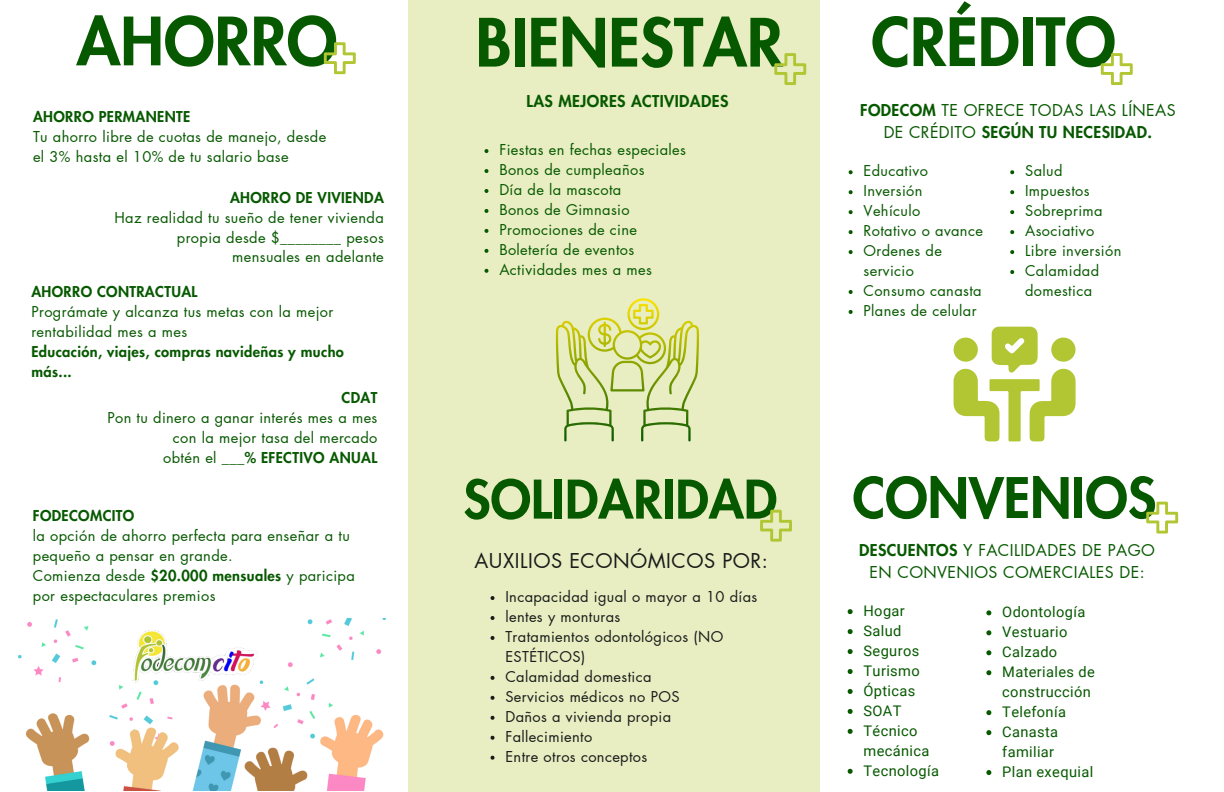
<style>
.page{position:relative;width:1224px;height:792px;background:#fff}
.page>*{position:absolute;margin:0;border:0;box-sizing:border-box;transform-origin:0 0}
.t1{font:800 64.7px "Futura LT Pro";color:#075900}
.t2{font:800 54.4px "Futura LT Pro";color:#075900}
.t3{font:800 51.8px "Futura LT Pro";color:#075900}
.t4{font:20px "Futura LT Pro";letter-spacing:.025em;color:#191c1a}
.t5{font:16px/21.8px "Futura LT Pro";letter-spacing:.025em;color:#075900;text-align:center}
.t6{font:800 16px "Futura LT Pro";letter-spacing:.025em;color:#075900}
.t7{font:14.6px/20px "Futura LT Pro";letter-spacing:.025em;color:#075900}
.t8{font:14.6px/20px "Futura LT Pro";letter-spacing:.025em;color:#191c1a}
.t9{font:14.6px/20px "Roboto";letter-spacing:.025em;color:#075900}
.t10{font:800 14.6px/20px "Futura LT Pro";letter-spacing:.025em;color:#075900}
.s1{font-weight:400}
.s2{font-weight:800}
</style>
<div class="page">
<div style="left:408px;top:0;width:411px;height:792px;background:#e8eec2"></div>
<svg style="left:324px;top:42px;width:32px;height:32px"></svg>
<svg style="left:774px;top:53px;width:32px;height:32px"></svg>
<svg style="left:760px;top:510px;width:32px;height:32px"></svg>
<svg style="left:1101px;top:53px;width:32px;height:32px"></svg>
<svg style="left:1146px;top:502px;width:32px;height:32px"></svg>
<img style="left:19px;top:618px;width:366px;height:173px">
<img style="left:126px;top:625px;width:134px;height:62px">
<svg style="left:555px;top:298px;width:144px;height:143px"></svg>
<svg style="left:954px;top:327px;width:122px;height:114px"></svg>
<div style="left:1051px;top:338px;width:25px;height:24px;background:#b2c633;border-radius:50%"></div>
<div style="left:954px;top:338px;width:24px;height:24px;background:#b2c633;border-radius:50%"></div>
<svg style="left:484px;top:149px;width:4px;height:4px"></svg>
<svg style="left:484px;top:169px;width:4px;height:4px"></svg>
<svg style="left:484px;top:189px;width:4px;height:4px"></svg>
<svg style="left:484px;top:209px;width:4px;height:4px"></svg>
<svg style="left:484px;top:229px;width:4px;height:4px"></svg>
<svg style="left:484px;top:249px;width:4px;height:4px"></svg>
<svg style="left:484px;top:269px;width:4px;height:4px"></svg>
<svg style="left:848px;top:609px;width:5px;height:5px"></svg>
<svg style="left:848px;top:629px;width:5px;height:5px"></svg>
<svg style="left:848px;top:649px;width:5px;height:5px"></svg>
<svg style="left:848px;top:669px;width:5px;height:5px"></svg>
<svg style="left:848px;top:689px;width:5px;height:5px"></svg>
<svg style="left:848px;top:709px;width:5px;height:5px"></svg>
<svg style="left:848px;top:729px;width:5px;height:5px"></svg>
<svg style="left:848px;top:769px;width:5px;height:5px"></svg>
<svg style="left:491px;top:596px;width:4px;height:4px"></svg>
<svg style="left:491px;top:616px;width:4px;height:4px"></svg>
<svg style="left:491px;top:636px;width:4px;height:4px"></svg>
<svg style="left:491px;top:676px;width:4px;height:4px"></svg>
<svg style="left:491px;top:696px;width:4px;height:4px"></svg>
<svg style="left:491px;top:716px;width:4px;height:4px"></svg>
<svg style="left:491px;top:736px;width:4px;height:4px"></svg>
<svg style="left:491px;top:756px;width:4px;height:4px"></svg>
<svg style="left:849px;top:170px;width:4px;height:4px"></svg>
<svg style="left:849px;top:190px;width:4px;height:4px"></svg>
<svg style="left:849px;top:210px;width:4px;height:4px"></svg>
<svg style="left:849px;top:230px;width:4px;height:4px"></svg>
<svg style="left:849px;top:250px;width:4px;height:4px"></svg>
<svg style="left:849px;top:290px;width:4px;height:4px"></svg>
<svg style="left:849px;top:310px;width:4px;height:4px"></svg>
<svg style="left:1010px;top:170px;width:4px;height:4px"></svg>
<svg style="left:1010px;top:190px;width:4px;height:4px"></svg>
<svg style="left:1010px;top:210px;width:4px;height:4px"></svg>
<svg style="left:1010px;top:230px;width:4px;height:4px"></svg>
<svg style="left:1010px;top:250px;width:4px;height:4px"></svg>
<svg style="left:1010px;top:270px;width:4px;height:4px"></svg>
<svg style="left:986px;top:610px;width:5px;height:5px"></svg>
<svg style="left:986px;top:630px;width:5px;height:5px"></svg>
<svg style="left:986px;top:650px;width:5px;height:5px"></svg>
<svg style="left:986px;top:670px;width:5px;height:5px"></svg>
<svg style="left:986px;top:710px;width:5px;height:5px"></svg>
<svg style="left:986px;top:730px;width:5px;height:5px"></svg>
<svg style="left:986px;top:770px;width:5px;height:5px"></svg>
<h1 class="t1" style="left:77px;top:12px;width:262px">AHORRO</h1>
<p class="t1" style="left:476px;top:13px;width:309px">BIENESTAR</p>
<p class="t10" style="left:33px;top:107px;width:159px">AHORRO PERMANENTE</p>
<p class="t7" style="left:33px;top:127px;width:295px">Tu ahorro libre de cuotas de manejo, desde el 3% hasta el 10% de tu salario base</p>
<p class="t10" style="left:230px;top:188px;width:155px">AHORRO DE VIVIENDA</p>
<p class="t7" style="left:115px;top:208px;width:271px;text-align:right">Haz realidad tu sueño de tener vivienda propia desde $________ pesos mensuales en adelante</p>
<p class="t10" style="left:31px;top:282px;width:168px">AHORRO CONTRACTUAL</p>
<p class="t7" style="left:31px;top:302px;width:304px">Prográmate y alcanza tus metas con la mejor rentabilidad mes a mes</p>
<h2 class="t10" style="left:31px;top:342px;width:314px">Educación, viajes, compras navideñas y mucho más...</h2>
<p class="t10" style="left:342px;top:388px;width:37px">CDAT</p>
<h3 class="t7" style="left:107px;top:408px;width:272px;text-align:right">Pon tu dinero a ganar interés mes a mes con la mejor tasa del mercado</h3>
<p class="t10" style="left:163px;top:448px;width:216px"><span class="s1">obtén el</span> ___% EFECTIVO ANUAL</p>
<p class="t10" style="left:33px;top:506px;width:103px">FODECOMCITO</p>
<p class="t7" style="left:33px;top:526px;width:318px">la opción de ahorro perfecta para enseñar a tu pequeño a pensar en grande.</p>
<p class="t7" style="left:33px;top:566px;width:323px">Comienza desde <span class="s2">$20.000 mensuales</span> y paricipa por espectaculares premios</p>
<p class="t6" style="left:527px;top:94px;width:203px">LAS MEJORES ACTIVIDADES</p>
<p class="t7" style="left:499px;top:140px;width:188px">Fiestas en fechas especiales</p>
<p class="t7" style="left:499px;top:160px;width:147px">Bonos de cumpleaños</p>
<p class="t7" style="left:499px;top:180px;width:123px">Día de la mascota</p>
<p class="t7" style="left:499px;top:200px;width:132px">Bonos de Gimnasio</p>
<p class="t7" style="left:499px;top:220px;width:139px">Promociones de cine</p>
<p class="t7" style="left:499px;top:240px;width:136px">Boletería de eventos</p>
<p class="t7" style="left:499px;top:260px;width:154px">Actividades mes a mes</p>
<p class="t3" style="left:463px;top:476px;width:315px">SOLIDARIDAD</p>
<p class="t4" style="left:475px;top:551px;width:295px">AUXILIOS ECONÓMICOS POR:</p>
<p class="t8" style="left:505px;top:587px;width:253px">Incapacidad igual o mayor a 10 días</p>
<p class="t8" style="left:505px;top:607px;width:117px">lentes y monturas</p>
<p class="t8" style="left:505px;top:627px;width:219px">Tratamientos odontológicos (NO<br>ESTÉTICOS)</p>
<h1 class="t8" style="left:505px;top:667px;width:148px">Calamidad domestica</h1>
<p class="t8" style="left:505px;top:687px;width:176px">Servicios médicos no POS</p>
<h5 class="t8" style="left:505px;top:707px;width:167px">Daños a vivienda propia</h5>
<p class="t8" style="left:505px;top:727px;width:88px">Fallecimiento</p>
<p class="t8" style="left:505px;top:747px;width:143px">Entre otros conceptos</p>
<p class="t1" style="left:871px;top:13px;width:246px">CRÉDITO</p>
<p class="t5" style="left:860px;top:100px;width:317px"><span class="s2">FODECOM</span> TE OFRECE TODAS LAS LÍNEAS<br>DE CRÉDITO <span class="s2">SEGÚN TU NECESIDAD.</span></p>
<p class="t7" style="left:1025px;top:161px;width:39px">Salud</p>
<p class="t7" style="left:1025px;top:181px;width:66px">Impuestos</p>
<p class="t7" style="left:1025px;top:201px;width:79px">Sobreprima</p>
<p class="t7" style="left:1025px;top:221px;width:71px">Asociativo</p>
<h2 class="t7" style="left:1025px;top:241px;width:98px">Libre inversión</h2>
<p class="t7" style="left:1025px;top:261px;width:75px">Calamidad domestica</p>
<p class="t7" style="left:864px;top:161px;width:66px">Educativo</p>
<p class="t7" style="left:864px;top:181px;width:61px">Inversión</p>
<p class="t7" style="left:864px;top:201px;width:58px">Vehículo</p>
<p class="t7" style="left:864px;top:221px;width:121px">Rotativo o avance</p>
<p class="t7" style="left:864px;top:241px;width:80px">Ordenes de servicio</p>
<p class="t7" style="left:864px;top:281px;width:120px">Consumo canasta</p>
<p class="t7" style="left:864px;top:301px;width:115px">Planes de celular</p>
<p class="t2" style="left:853px;top:473px;width:305px">CONVENIOS</p>
<h5 class="t5" style="left:859px;top:540px;width:297px"><span class="s2">DESCUENTOS</span> Y FACILIDADES DE PAGO<br>EN CONVENIOS COMERCIALES DE:</h5>
<p class="t9" style="left:1002px;top:602px;width:85px">Odontología</p>
<p class="t9" style="left:1002px;top:622px;width:67px">Vestuario</p>
<p class="t9" style="left:1002px;top:642px;width:57px">Calzado</p>
<p class="t9" style="left:1002px;top:662px;width:94px">Materiales de construcción</p>
<p class="t9" style="left:1002px;top:702px;width:65px">Telefonía</p>
<p class="t9" style="left:1002px;top:722px;width:57px">Canasta familiar</p>
<p class="t9" style="left:1002px;top:762px;width:92px">Plan exequial</p>
<p class="t9" style="left:864px;top:601px;width:43px">Hogar</p>
<p class="t9" style="left:864px;top:621px;width:39px">Salud</p>
<p class="t9" style="left:864px;top:641px;width:57px">Seguros</p>
<h1 class="t9" style="left:864px;top:661px;width:58px">Turismo</h1>
<p class="t9" style="left:864px;top:681px;width:53px">Ópticas</p>
<h4 class="t9" style="left:864px;top:701px;width:40px">SOAT</h4>
<p class="t9" style="left:864px;top:721px;width:67px">Técnico mecánica</p>
<p class="t9" style="left:864px;top:761px;width:77px">Tecnología</p>
</div>
